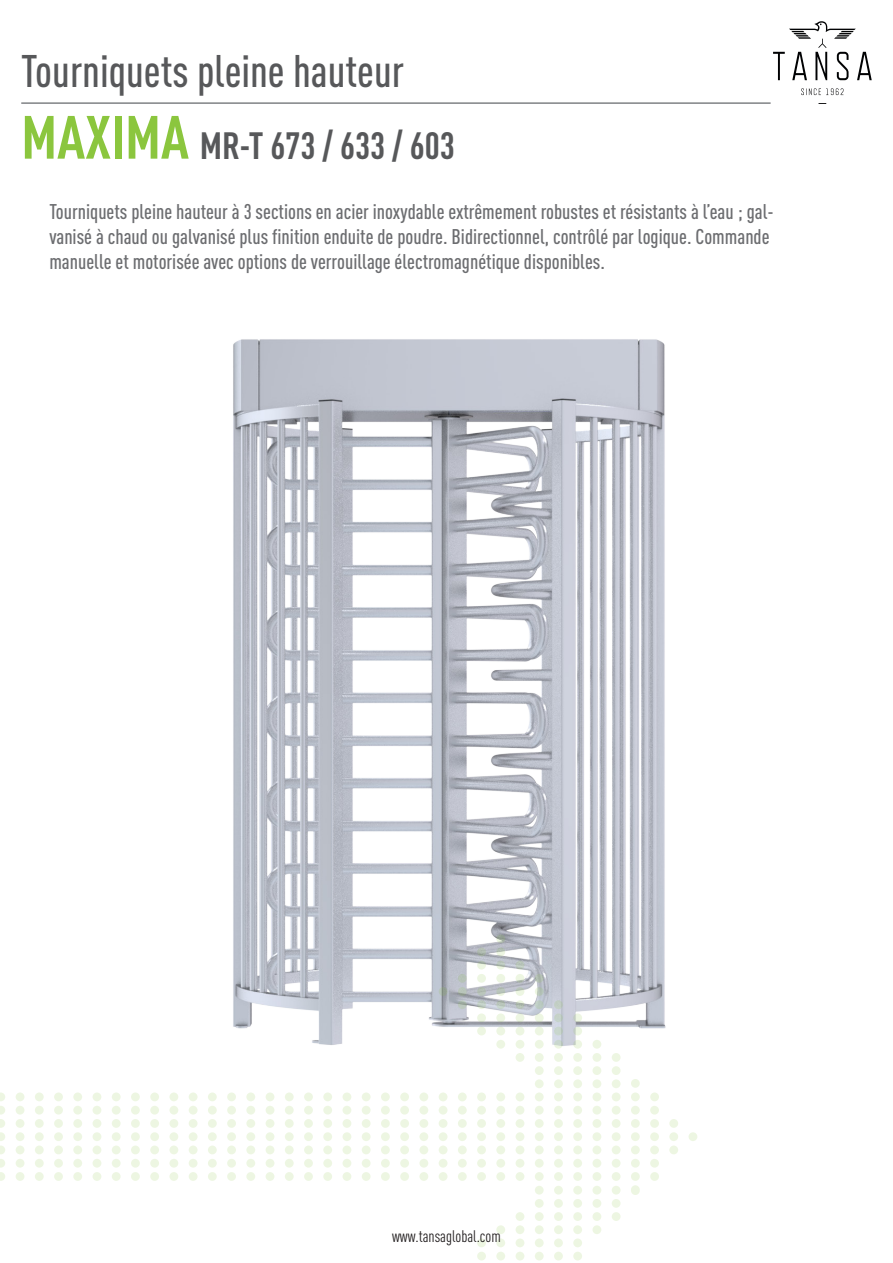
<style>
.page{position:relative;width:893px;height:1263px;background:#fff}
.page>*{position:absolute;margin:0;border:0;box-sizing:border-box;transform-origin:0 0}
.t1{font:500 condensed 45px "DIN Pro";color:#57585a}
.t2{font:700 condensed 37.5px "DIN Pro";color:#57585a}
.t3{font:500 condensed 21px/25.2px "DIN Pro";color:#6c6d70}
.t4{font:condensed 16.5px "DIN Pro";color:#231f20}
.s1{font-size:60px;color:#8bc63e}
</style>
<div class="page">
<hr style="left:21px;top:102px;width:750px;height:2px;background:#808285">
<img style="left:233px;top:339px;width:432px;height:706px">
<svg style="left:439px;top:934px;width:258px;height:327px"></svg>
<svg style="left:266px;top:1092px;width:258px;height:89px"></svg>
<svg style="left:246px;top:1092px;width:9px;height:89px"></svg>
<svg style="left:227px;top:1092px;width:9px;height:89px"></svg>
<svg style="left:169px;top:1092px;width:9px;height:89px"></svg>
<svg style="left:208px;top:1092px;width:9px;height:89px"></svg>
<svg style="left:150px;top:1092px;width:9px;height:89px"></svg>
<svg style="left:189px;top:1092px;width:9px;height:89px"></svg>
<svg style="left:131px;top:1092px;width:9px;height:89px"></svg>
<svg style="left:112px;top:1092px;width:9px;height:89px"></svg>
<svg style="left:93px;top:1092px;width:8px;height:89px"></svg>
<svg style="left:73px;top:1092px;width:9px;height:89px"></svg>
<svg style="left:54px;top:1092px;width:9px;height:89px"></svg>
<svg style="left:35px;top:1092px;width:9px;height:89px"></svg>
<svg style="left:0;top:1092px;width:5px;height:89px"></svg>
<svg style="left:16px;top:1092px;width:8px;height:89px"></svg>
<svg style="left:773px;top:21px;width:99px;height:59px"></svg>
<svg style="left:801px;top:89px;width:42px;height:6px"></svg>
<p class="t1" style="left:21px;top:37px;width:384px">Tourniquets pleine hauteur</p>
<p class="t2" style="left:21px;top:117px;width:435px"><span class="s1">MAXIMA</span> MR-T 673 / 633 / 603</p>
<p class="t3" style="left:49px;top:197px;width:726px">Tourniquets pleine hauteur à 3 sections en acier inoxydable extrêmement robustes et résistants à l’eau ; gal&shy;vanisé à chaud ou galvanisé plus finition enduite de poudre. Bidirectionnel, contrôlé par logique. Commande manuelle et motorisée avec options de verrouillage électromagnétique disponibles.</p>
<p class="t4" style="left:392px;top:1224px;width:110px">www.tansaglobal.com</p>
</div>
